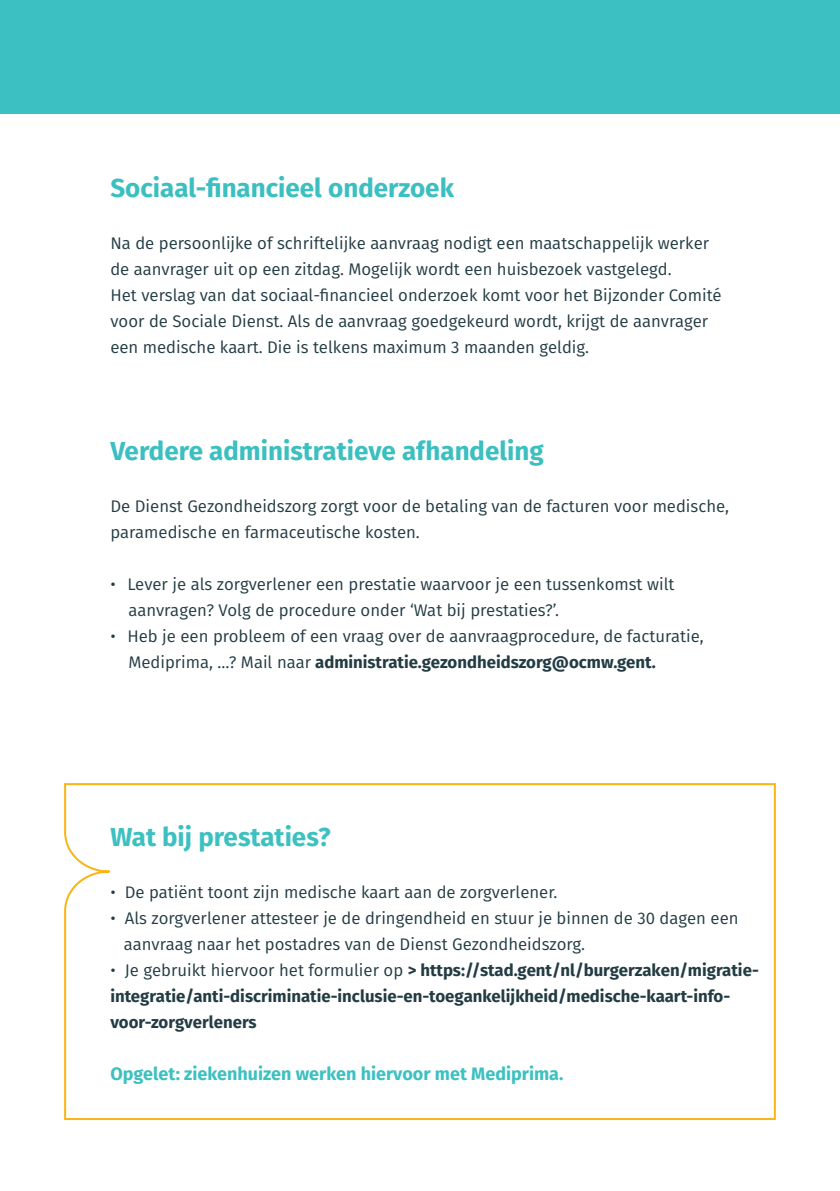
<style>
.page{position:relative;width:840px;height:1191px;background:#fff}
.page>*{position:absolute;margin:0;border:0;box-sizing:border-box;transform-origin:0 0}
.Titel{font:700 26px "Fira Sans";color:#3bbfc0}
.Titel-2{font:700 26px "Fira Sans";color:#3dc0c1}
.Body{font:700 18px "Fira Sans";color:#3dc0c1}
.Body-2{font:16.8px/26px "Fira Sans";color:#233c44}
.Body-3{font:700 16.8px/26px "Fira Sans";color:#233c44}
.s1{font-weight:400}
</style>
<div class="page">
<div style="left:0;top:0;width:839px;height:114px;background:#3dc0c1"></div>
<svg style="left:64px;top:783px;width:712px;height:338px"></svg>
<p class="Titel" style="left:110px;top:166px;width:345px">Sociaal-financieel onderzoek</p>
<p class="Body-2" style="left:110px;top:230px;width:600px">Na de persoonlijke of schriftelijke aanvraag nodigt een maatschappelijk werker de aanvrager uit op een zitdag. Mogelijk wordt een huisbezoek vastgelegd.</p>
<p class="Body-2" style="left:110px;top:282px;width:612px">Het verslag van dat sociaal-financieel onderzoek komt voor het Bijzonder Comité voor de Sociale Dienst. Als de aanvraag goedgekeurd wordt, krijgt de aanvrager een medische kaart. Die is telkens maximum 3 maanden geldig.</p>
<p class="Titel" style="left:110px;top:429px;width:434px">Verdere administratieve afhandeling</p>
<p class="Body-2" style="left:110px;top:492px;width:619px">De Dienst Gezondheidszorg zorgt voor de betaling van de facturen voor medische, paramedische en farmaceutische kosten.</p>
<p class="Body-2" style="left:110px;top:570px;width:565px">• Lever je als zorgverlener een prestatie waarvoor je een tussenkomst wilt</p>
<p class="Body-2" style="left:128px;top:596px;width:432px">aanvragen? Volg de procedure onder ‘Wat bij prestaties?’.</p>
<p class="Body-2" style="left:110px;top:622px;width:594px">• Heb je een probleem of een vraag over de aanvraagprocedure, de facturatie,</p>
<p class="Body-3" style="left:128px;top:648px;width:528px"><span class="s1">Mediprima, …? Mail naar</span> administratie.gezondheidszorg@ocmw.gent.</p>
<p class="Titel-2" style="left:110px;top:815px;width:221px">Wat bij prestaties?</p>
<p class="Body-2" style="left:110px;top:879px;width:448px">• De patiënt toont zijn medische kaart aan de zorgverlener.</p>
<p class="Body-2" style="left:110px;top:905px;width:629px">• Als zorgverlener attesteer je de dringendheid en stuur je binnen de 30 dagen een</p>
<p class="Body-2" style="left:124px;top:931px;width:462px">aanvraag naar het postadres van de Dienst Gezondheidszorg.</p>
<p class="Body-3" style="left:110px;top:956px;width:649px"><span class="s1">• Je gebruikt hiervoor het formulier op</span> &gt; https://stad.gent/nl/burgerzaken/migratie&shy;integratie/anti-discriminatie-inclusie-en-toegankelijkheid/medische-kaart-info&shy;voor-zorgverleners</p>
<p class="Body" style="left:110px;top:1059px;width:454px">Opgelet: ziekenhuizen werken hiervoor met Mediprima.</p>
</div>
